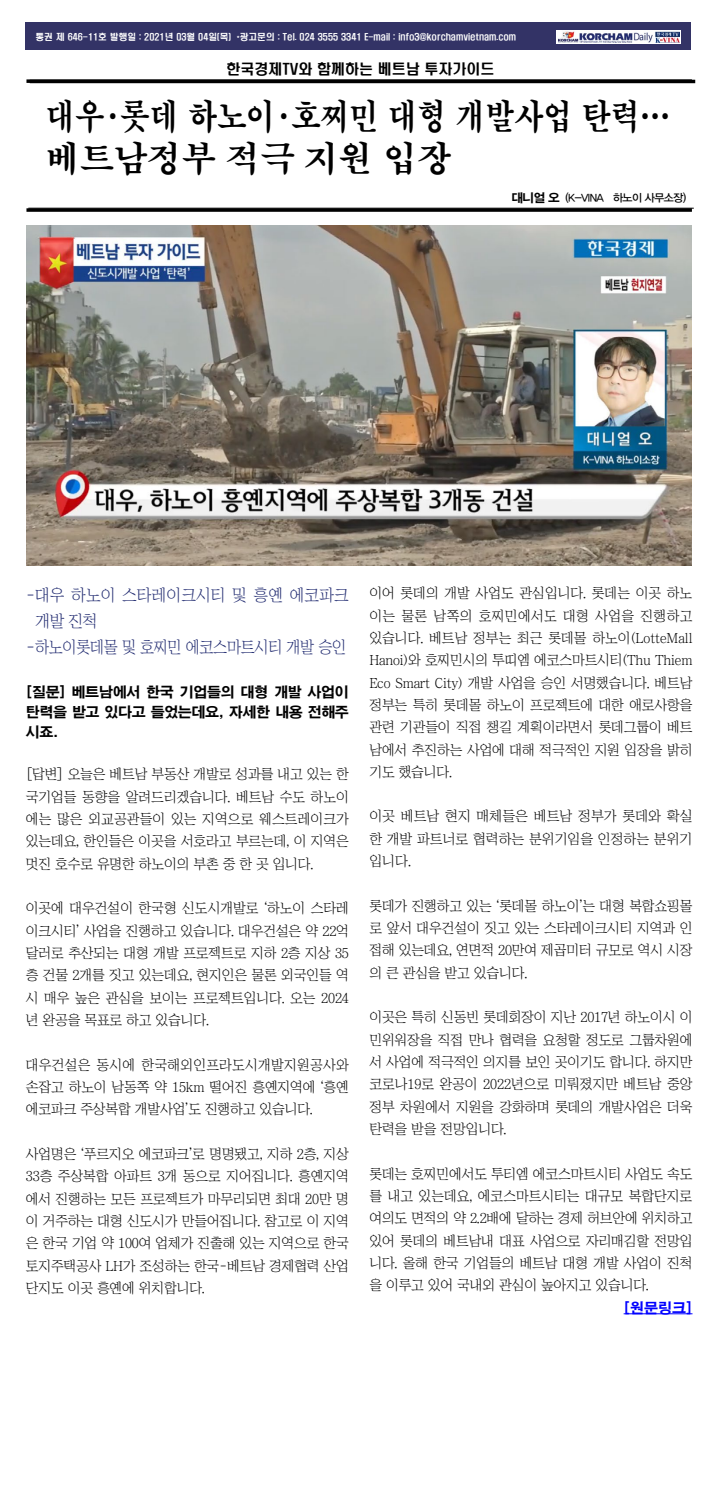
<style>
.page{position:relative;width:718px;height:1488px;background:#fff}
.page>*{position:absolute;margin:0;border:0;box-sizing:border-box;transform-origin:0 0}
.t1{font:35px/42px "H2 mjr E";letter-spacing:-.03em;color:#000;scale:.86 1}
.t2{font:16.62px "Chosunilbo NM";letter-spacing:-.02em;color:#222c71}
.t3{font:16.62px "Chosunilbo NM";letter-spacing:.005em;color:#222c71}
.t4{font:14px/22.3px "Chosunilbo NM";letter-spacing:-.01em;color:#000;text-align:justify}
.t5{font:14px/20.1px "H2 gtr E";letter-spacing:-.03em;color:#000;text-align:justify}
.t6{font:14px "H2 hdr M";color:#000}
.t7{font:14px "H2 gtr E";color:#00f}
.t8{font:10.94px "YDIYGO330";letter-spacing:-.05em;color:#000}
.t9{font:8.75px "H2 hdr M";color:#fff}
.s1{font-family:"H2 gtr E";font-size:11.64px}
</style>
<div class="page">
<div style="left:26px;top:23px;width:665px;height:27px;background:#336"></div>
<svg style="left:556px;top:30px;width:125px;height:14px"></svg>
<img style="left:558px;top:31px;width:121px;height:12px">
<hr style="left:28px;top:208px;width:665px;height:1px;background:#000">
<hr style="left:30px;top:80px;width:665px;height:3px;background:#000">
<svg style="left:26px;top:79px;width:665px;height:4px"></svg>
<svg style="left:26px;top:208px;width:665px;height:4px;background:#121212"></svg>
<hr style="left:623px;top:1313px;width:69px;height:1px;background:#00f">
<img style="left:26px;top:225px;width:665px;height:341px">
<p class="t9" style="left:36px;top:32px;width:482px">통권 제 646-11호 발행일 : 2021년 03월 04일(목) *광고문의 : Tel. 024 3555 3341 E-mail : info3@korchamvietnam.com</p>
<p class="t6" style="left:226px;top:62px;width:269px">한국경제TV와 함께하는 베트남 투자가이드</p>
<h1 class="t1" style="left:46px;top:96px;width:727px">대우·롯데 하노이·호찌민 대형 개발사업 탄력… 베트남정부 적극 지원 입장</h1>
<p class="t8" style="left:511px;top:192px;width:176px"><span class="s1">대니얼 오</span> (K-VINA 하노이 사무소장)</p>
<p class="t3" style="left:26px;top:586px;width:324px">-대우 하노이 스타레이크시티 및 흥옌 에코파크</p>
<p class="t2" style="left:35px;top:612px;width:64px">개발 진척</p>
<p class="t2" style="left:26px;top:638px;width:322px">-하노이롯데몰 및 호찌민 에코스마트시티 개발 승인</p>
<p class="t5" style="left:26px;top:682px;width:324px">[질문] 베트남에서 한국 기업들의 대형 개발 사업이 탄력을 받고 있다고 들었는데요, 자세한 내용 전해주 시죠.</p>
<p class="t4" style="left:26px;top:763px;width:324px">[답변] 오늘은 베트남 부동산 개발로 성과를 내고 있는 한 국기업들 동향을 알려드리겠습니다. 베트남 수도 하노이 에는 많은 외교공관들이 있는 지역으로 웨스트레이크가 있는데요, 한인들은 이곳을 서호라고 부르는데, 이 지역은 멋진 호수로 유명한 하노이의 부촌 중 한 곳 입니다.</p>
<p class="t4" style="left:26px;top:897px;width:324px">이곳에 대우건설이 한국형 신도시개발로 ‘하노이 스타레 이크시티’ 사업을 진행하고 있습니다. 대우건설은 약 22억 달러로 추산되는 대형 개발 프로젝트로 지하 2층 지상 35 층 건물 2개를 짓고 있는데요, 현지인은 물론 외국인들 역 시 매우 높은 관심을 보이는 프로젝트입니다. 오는 2024 년 완공을 목표로 하고 있습니다.</p>
<p class="t4" style="left:26px;top:1053px;width:324px">대우건설은 동시에 한국해외인프라도시개발지원공사와 손잡고 하노이 남동쪽 약 15km 떨어진 흥옌지역에 ‘흥옌 에코파크 주상복합 개발사업’도 진행하고 있습니다.</p>
<p class="t4" style="left:26px;top:1142px;width:324px">사업명은 ‘푸르지오 에코파크’로 명명됐고, 지하 2층, 지상 33층 주상복합 아파트 3개 동으로 지어집니다. 흥옌지역 에서 진행하는 모든 프로젝트가 마무리되면 최대 20만 명 이 거주하는 대형 신도시가 만들어집니다. 참고로 이 지역 은 한국 기업 약 100여 업체가 진출해 있는 지역으로 한국 토지주택공사 LH가 조성하는 한국-베트남 경제협력 산업 단지도 이곳 흥옌에 위치합니다.</p>
<p class="t4" style="left:369px;top:582px;width:324px">이어 롯데의 개발 사업도 관심입니다. 롯데는 이곳 하노 이는 물론 남쪽의 호찌민에서도 대형 사업을 진행하고 있습니다. 베트남 정부는 최근 롯데몰 하노이(LotteMall Hanoi)와 호찌민시의 투띠엠 에코스마트시티(Thu Thiem Eco Smart City) 개발 사업을 승인 서명했습니다. 베트남 정부는 특히 롯데몰 하노이 프로젝트에 대한 애로사항을 관련 기관들이 직접 챙길 계획이라면서 롯데그룹이 베트 남에서 추진하는 사업에 대해 적극적인 지원 입장을 밝히 기도 했습니다.</p>
<p class="t4" style="left:369px;top:805px;width:324px">이곳 베트남 현지 매체들은 베트남 정부가 롯데와 확실 한 개발 파트너로 협력하는 분위기임을 인정하는 분위기 입니다.</p>
<p class="t4" style="left:369px;top:894px;width:324px">롯데가 진행하고 있는 ‘롯데몰 하노이’는 대형 복합쇼핑몰 로 앞서 대우건설이 짓고 있는 스타레이크시티 지역과 인 접해 있는데요, 연면적 20만여 제곱미터 규모로 역시 시장 의 큰 관심을 받고 있습니다.</p>
<p class="t4" style="left:369px;top:1006px;width:324px">이곳은 특히 신동빈 롯데회장이 지난 2017년 하노이시 이 민위워장을 직접 만나 협력을 요청할 정도로 그룹차원에 서 사업에 적극적인 의지를 보인 곳이기도 합니다. 하지만 코로나19로 완공이 2022년으로 미뤄졌지만 베트남 중앙 정부 차원에서 지원을 강화하며 롯데의 개발사업은 더욱 탄력을 받을 전망입니다.</p>
<p class="t4" style="left:369px;top:1162px;width:324px">롯데는 호찌민에서도 투티엠 에코스마트시티 사업도 속도 를 내고 있는데요, 에코스마트시티는 대규모 복합단지로 여의도 면적의 약 2.2배에 달하는 경제 허브안에 위치하고 있어 롯데의 베트남내 대표 사업으로 자리매김할 전망입 니다. 올해 한국 기업들의 베트남 대형 개발 사업이 진척 을 이루고 있어 국내외 관심이 높아지고 있습니다.</p>
<p class="t7" style="left:623px;top:1300px;width:70px">[원문링크]</p>
</div>
